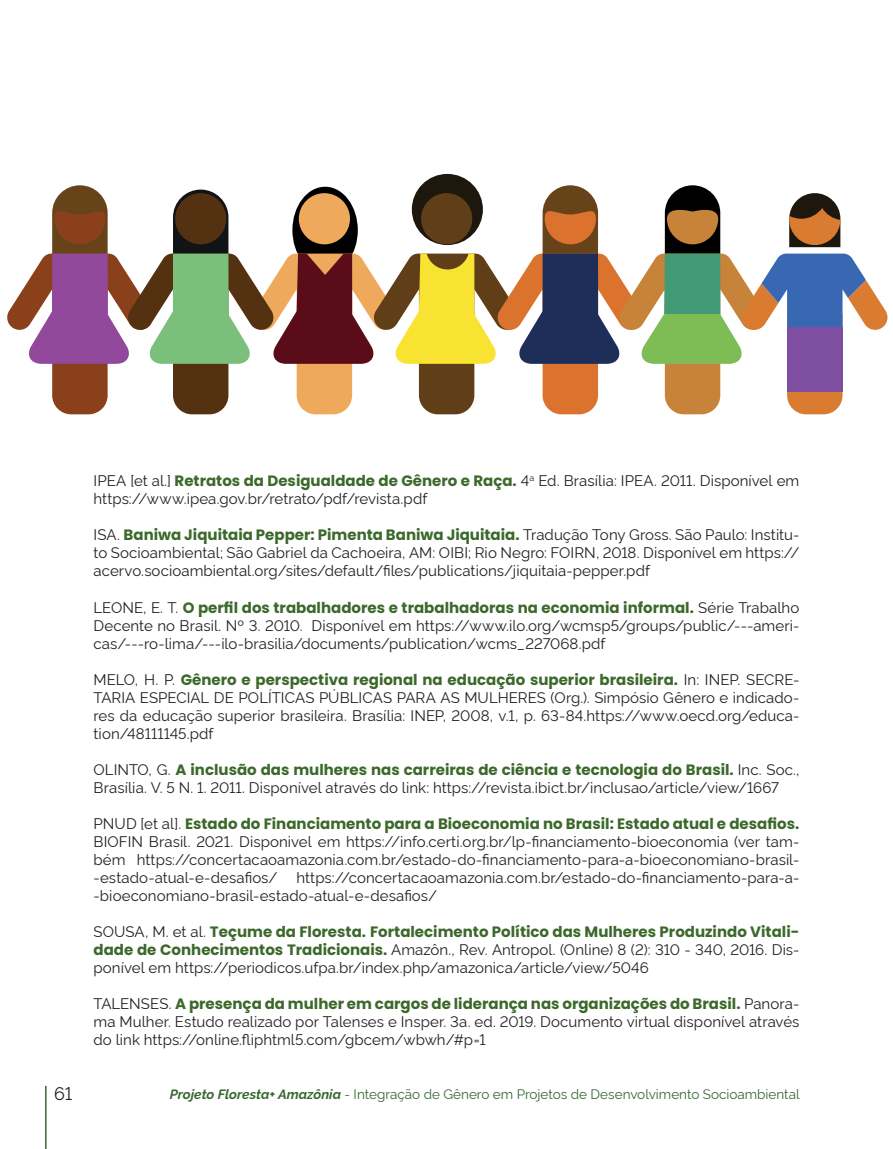
<style>
.page{position:relative;width:893px;height:1149px;background:#fff}
.page>*{position:absolute;margin:0;border:0;box-sizing:border-box;transform-origin:0 0}
.t1{font:18px "Rawline";color:#231f20}
.t2{font:15px/18px "Rawline";letter-spacing:.005em;color:#231f20}
.t3{font:700 15px "Poppins";color:#3c692b}
.t4{font:13.5px "Rawline";color:#386933}
.s1{font-family:"Poppins";font-weight:700;color:#3c692b}
.s2{font-family:"Rawline";font-weight:400;color:#231f20}
.s3{font-weight:700;font-style:italic}
</style>
<div class="page">
<hr style="left:45px;top:1085px;width:2px;height:63px;background:#386933">
<div style="left:412px;top:174px;width:71px;height:71px;background:#1d170d;border-radius:50%"></div>
<svg style="left:7px;top:185px;width:880px;height:229px"></svg>
<p class="t2" style="left:94px;top:470px;width:707px">IPEA [et al.] <span class="s1">Retratos da Desigualdade de Gênero e Raça.</span> 4<sup>a</sup> Ed. Brasília: IPEA. 2011. Disponível em https://www.ipea.gov.br/retrato/pdf/revista.pdf</p>
<p class="t3" style="left:94px;top:526px;width:707px"><span class="s2">ISA.</span> Baniwa Jiquitaia Pepper: Pimenta Baniwa Jiquitaia. <span class="s2">Tradução Tony Gross. São Paulo: Institu-</span></p>
<p class="t2" style="left:94px;top:542px;width:707px">to Socioambiental; São Gabriel da Cachoeira, AM: OIBI; Rio Negro: FOIRN, 2018. Disponível em https:// acervo.socioambiental.org/sites/default/files/publications/jiquitaia-pepper.pdf</p>
<p class="t3" style="left:94px;top:598px;width:707px"><span class="s2">LEONE, E. T.</span> O perfil dos trabalhadores e trabalhadoras na economia informal. <span class="s2">Série Trabalho</span></p>
<p class="t2" style="left:94px;top:614px;width:707px">Decente no Brasil. Nº 3. 2010. Disponível em https://www.ilo.org/wcmsp5/groups/public/---ameri&shy;cas/---ro-lima/---ilo-brasilia/documents/publication/wcms_227068.pdf</p>
<p class="t3" style="left:94px;top:670px;width:707px"><span class="s2">MELO, H. P.</span> Gênero e perspectiva regional na educação superior brasileira. <span class="s2">In: INEP. SECRE-</span></p>
<p class="t2" style="left:94px;top:686px;width:707px;text-align:justify">TARIA ESPECIAL DE POLÍTICAS PÚBLICAS PARA AS MULHERES (Org.). Simpósio Gênero e indicado&shy;res da educação superior brasileira. Brasília: INEP, 2008, v.1, p. 63-84.https://www.oecd.org/educa&shy;tion/48111145.pdf</p>
<p class="t3" style="left:94px;top:760px;width:707px"><span class="s2">OLINTO, G.</span> A inclusão das mulheres nas carreiras de ciência e tecnologia do Brasil. <span class="s2">Inc. Soc.,</span></p>
<p class="t2" style="left:94px;top:776px;width:687px">Brasília. V. 5 N. 1. 2011. Disponível através do link: https://revista.ibict.br/inclusao/article/view/1667</p>
<p class="t3" style="left:94px;top:814px;width:707px"><span class="s2">PNUD [et al].</span> Estado do Financiamento para a Bioeconomia no Brasil: Estado atual e desafios.</p>
<p class="t2" style="left:94px;top:830px;width:707px;text-align:justify">BIOFIN Brasil. 2021. Disponivel em https://info.certi.org.br/lp-financiamento-bioeconomia (ver tam&shy;bém https://concertacaoamazonia.com.br/estado-do-financiamento-para-a-bioeconomiano-brasil--estado-atual-e-desafios/</p>
<p class="t2" style="left:94px;top:866px;width:707px;text-indent:203px">https://concertacaoamazonia.com.br/estado-do-financiamento-para-a--bioeconomiano-brasil-estado-atual-e-desafios/</p>
<p class="t3" style="left:94px;top:922px;width:707px"><span class="s2">SOUSA, M. et al.</span> Teçume da Floresta. Fortalecimento Político das Mulheres Produzindo Vitali-</p>
<p class="t2" style="left:94px;top:938px;width:707px"><span class="s1">dade de Conhecimentos Tradicionais.</span> Amazôn., Rev. Antropol. (Online) 8 (2): 310 - 340, 2016. Dis&shy;ponível em https://periodicos.ufpa.br/index.php/amazonica/article/view/5046</p>
<p class="t3" style="left:94px;top:994px;width:707px"><span class="s2">TALENSES.</span> A presença da mulher em cargos de liderança nas organizações do Brasil. <span class="s2">Panora-</span></p>
<p class="t2" style="left:94px;top:1010px;width:707px">ma Mulher. Estudo realizado por Talenses e Insper. 3a. ed. 2019. Documento virtual disponível através do link https://online.fliphtml5.com/gbcem/wbwh/#p=1</p>
<p class="t1" style="left:54px;top:1078px;width:20px">61</p>
<p class="t4" style="left:170px;top:1082px;width:632px"><span class="s3">Projeto Floresta+ Amazônia</span> - Integração de Gênero em Projetos de Desenvolvimento Socioambiental</p>
</div>
